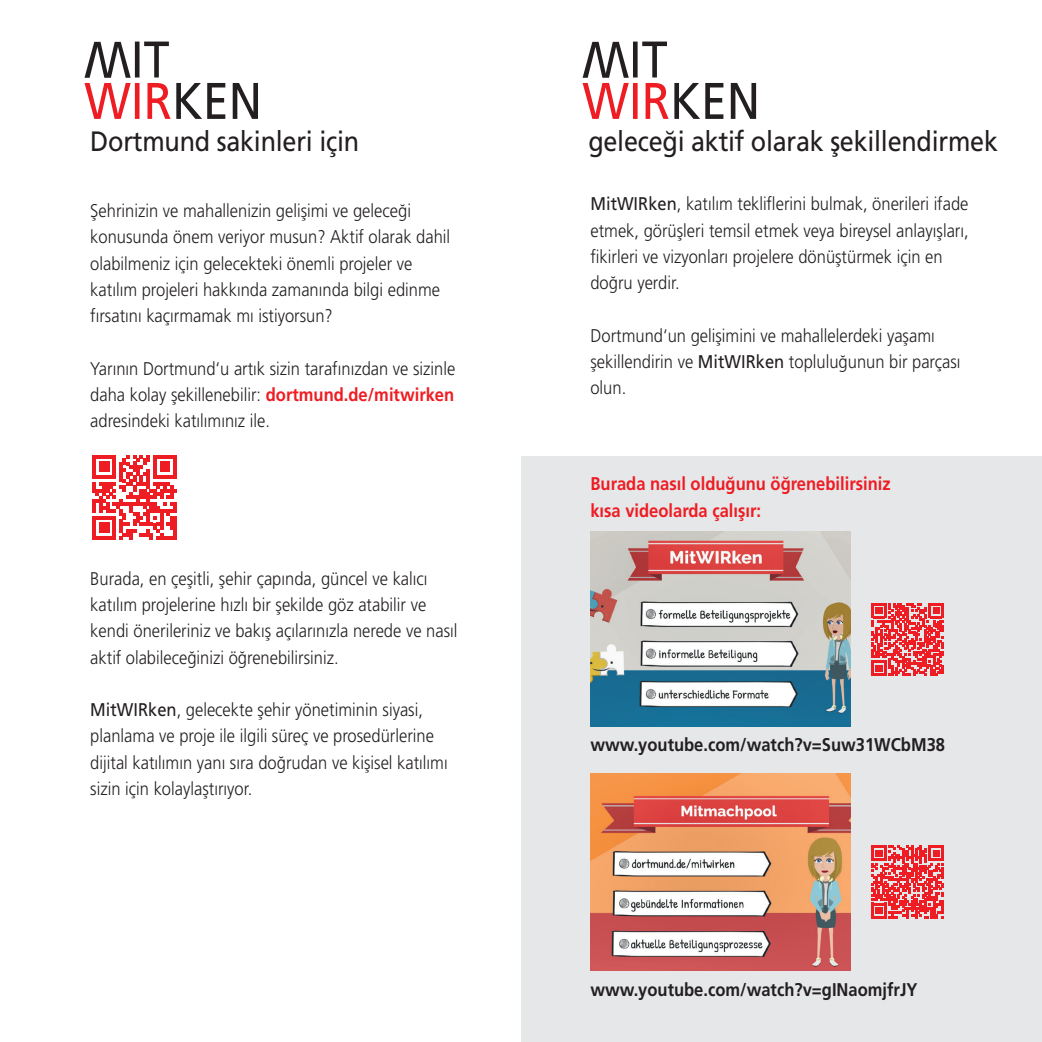
<style>
.page{position:relative;width:1042px;height:1042px;background:#fff}
.page>*{position:absolute;margin:0;border:0;box-sizing:border-box;transform-origin:0 0}
.t1{font:28px "Frutiger LT Pro";letter-spacing:-.01em;color:#231f20;scale:.9 1}
.t2{font:300 18.38px/26.2px "Frutiger LT Pro";color:#231f20;scale:.9 1}
.t3{font:700 18.38px "Frutiger LT Com";color:#231f20;scale:.9 1}
.t4{font:700 18.38px/26.2px "Frutiger LT Com";color:#ee1d23;scale:.9 1}
.s1{font-family:"Frutiger LT Com";font-weight:700;color:#ee1d23}
.s2{font-weight:400}
</style>
<div class="page">
<div style="left:522px;top:457px;width:520px;height:585px;background:#e6e7e9"></div>
<svg style="left:92px;top:455px;width:85px;height:85px"></svg>
<svg style="left:871px;top:603px;width:73px;height:73px"></svg>
<svg style="left:871px;top:845px;width:73px;height:73px"></svg>
<img style="left:590px;top:774px;width:260px;height:197px">
<img style="left:590px;top:532px;width:260px;height:194px">
<svg style="left:84px;top:42px;width:174px;height:77px"></svg>
<svg style="left:674px;top:83px;width:82px;height:36px"></svg>
<svg style="left:582px;top:42px;width:86px;height:77px"></svg>
<h1 class="t1" style="left:90px;top:125px;width:300px">Dortmund sakinleri için</h1>
<h1 class="t1" style="left:588px;top:125px;width:457px">geleceği aktif olarak şekillendirmek</h1>
<p class="t2" style="left:90px;top:198px;width:401px">Şehrinizin ve mahallenizin gelişimi ve geleceği konusunda önem veriyor musun? Aktif olarak dahil olabilmeniz için gelecekteki önemli projeler ve katılım projeleri hakkında zamanında bilgi edinme fırsatını kaçırmamak mı istiyorsun?</p>
<p class="t2" style="left:90px;top:355px;width:407px;text-align:justify">Yarının Dortmund‘u artık sizin tarafınızdan ve sizinle daha kolay şekillenebilir: <span class="s1">dortmund.de/mitwirken </span>adresindeki katılımınız ile.</p>
<p class="t2" style="left:90px;top:565px;width:409px">Burada, en çeşitli, şehir çapında, güncel ve kalıcı katılım projelerine hızlı bir şekilde göz atabilir ve kendi önerileriniz ve bakış açılarınızla nerede ve nasıl aktif olabileceğinizi öğrenebilirsiniz.</p>
<p class="t2" style="left:90px;top:697px;width:399px"><span class="s2">MitWIRken</span>, gelecekte şehir yönetiminin siyasi, planlama ve proje ile ilgili süreç ve prosedürlerine dijital katılımın yanı sıra doğrudan ve kişisel katılımı sizin için kolaylaştırıyor.</p>
<p class="t2" style="left:590px;top:191px;width:422px"><span class="s2">MitWIRken</span>, katılım tekliflerini bulmak, önerileri ifade etmek, görüşleri temsil etmek veya bireysel anlayışları, fikirleri ve vizyonları projelere dönüştürmek için en doğru yerdir.</p>
<p class="t2" style="left:590px;top:322px;width:413px">Dortmund‘un gelişimini ve mahallelerdeki yaşamı şekillendirin ve <span class="s2">MitWIRken</span> topluluğunun bir parçası olun.</p>
<p class="t4" style="left:590px;top:471px;width:335px">Burada nasıl olduğunu öğrenebilirsiniz kısa videolarda çalışır:</p>
<p class="t3" style="left:590px;top:734px;width:395px">www.youtube.com/watch?v=Suw31WCbM38</p>
<p class="t3" style="left:590px;top:978px;width:365px">www.youtube.com/watch?v=gINaomjfrJY</p>
</div>
